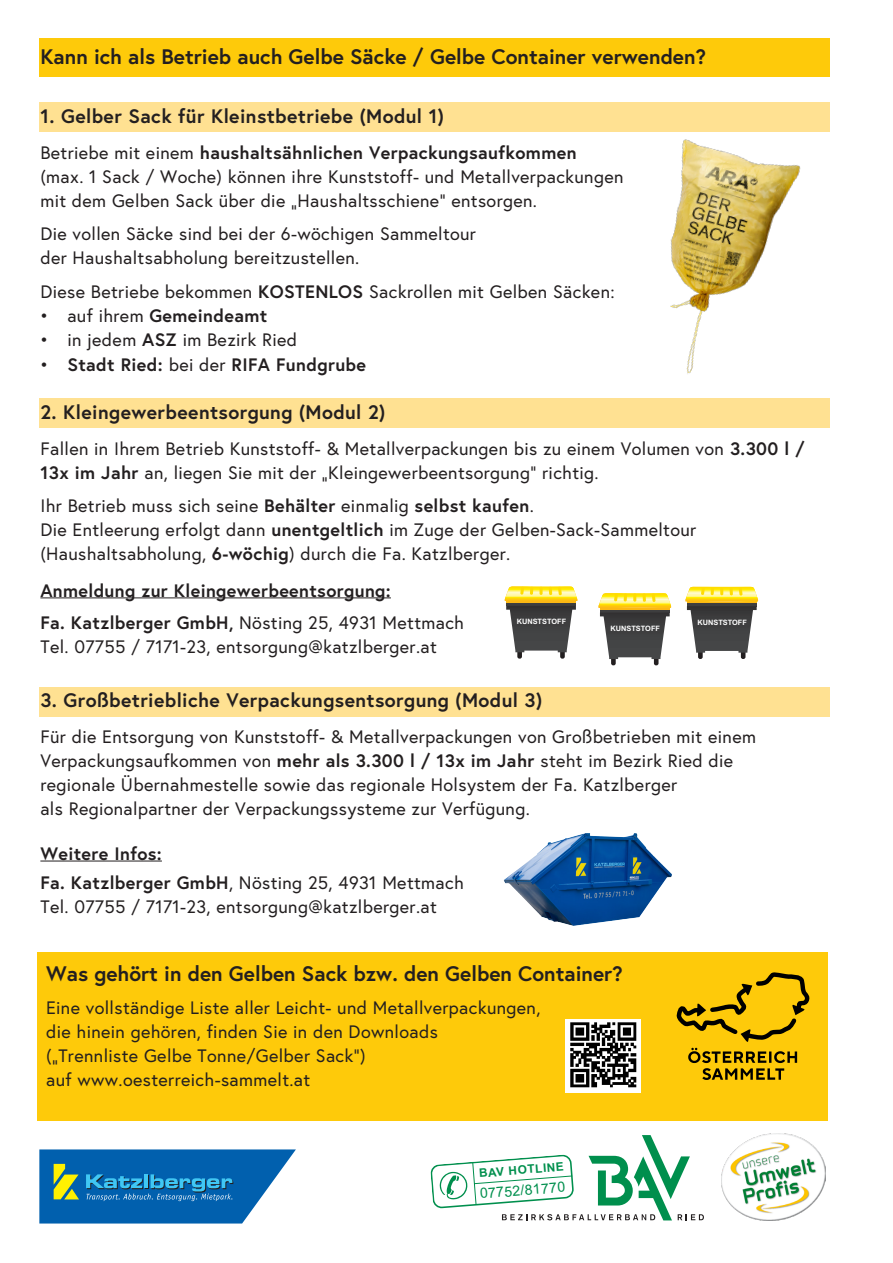
<style>
.page{position:relative;width:893px;height:1263px;background:#fff}
.page>*{position:absolute;margin:0;border:0;box-sizing:border-box;transform-origin:0 0}
.t1{font:700 21px "Europa";color:#231f20}
.t2{font:700 19.5px "Europa";letter-spacing:.02em;color:#231f20}
.t3{font:18px/24px "Europa";letter-spacing:.02em;color:#231f20}
.t4{font:700 18px "Europa";letter-spacing:.02em;color:#231f20}
.t5{font:14.1px "Arial";color:#008f4d}
.t6{font:700 11.85px "Arial";color:#008f4d}
.t7{font:700 7.35px "Arial";color:#fff}
.s1{font-weight:700}
.s2{font-weight:400}
</style>
<div class="page">
<div style="left:39px;top:687px;width:791px;height:29px;background:#ffe192"></div>
<div style="left:39px;top:398px;width:791px;height:30px;background:#ffe192"></div>
<div style="left:39px;top:102px;width:791px;height:30px;background:#ffe192"></div>
<div style="left:39px;top:38px;width:791px;height:39px;background:#feca0a"></div>
<div style="left:37px;top:952px;width:791px;height:169px;background:#feca0a"></div>
<hr style="left:40px;top:597px;width:351px;height:1px;background:#231f20">
<hr style="left:40px;top:861px;width:122px;height:1px;background:#231f20">
<div style="left:611px;top:654px;width:5px;height:11px;background:#231f20;border-radius:2px"></div>
<hr style="left:654px;top:654px;width:4px;height:11px;background:#231f20;border-radius:2px">
<svg style="left:599px;top:593px;width:72px;height:66px;background:#8d855e"></svg>
<div style="left:517px;top:647px;width:5px;height:12px;background:#231f20;border-radius:2px"></div>
<div style="left:560px;top:647px;width:5px;height:12px;background:#231f20;border-radius:2px"></div>
<svg style="left:505px;top:586px;width:72px;height:66px;background:#8c855e"></svg>
<div style="left:698px;top:648px;width:5px;height:11px;background:#231f20;border-radius:2px"></div>
<hr style="left:741px;top:648px;width:4px;height:11px;background:#231f20;border-radius:2px">
<svg style="left:685px;top:587px;width:73px;height:66px"></svg>
<img style="left:616px;top:833px;width:20px;height:4px">
<img style="left:721px;top:1133px;width:105px;height:87px">
<svg style="left:430px;top:1135px;width:274px;height:85px"></svg>
<img style="left:686px;top:327px;width:12px;height:47px">
<img style="left:670px;top:139px;width:131px;height:188px">
<img style="left:566px;top:1019px;width:74px;height:74px">
<svg style="left:676px;top:972px;width:134px;height:108px"></svg>
<svg style="left:39px;top:1149px;width:257px;height:74px;background:#2b7bb4"></svg>
<p class="t1" style="left:40px;top:43px;width:667px">Kann ich als Betrieb auch Gelbe Säcke / Gelbe Container verwenden?</p>
<p class="t2" style="left:40px;top:104px;width:405px">1. Gelber Sack für Kleinstbetriebe (Modul 1)</p>
<p class="t3" style="left:40px;top:141px;width:585px">Betriebe mit einem <span class="s1">haushaltsähnlichen Verpackungsaufkommen </span>(max. 1 Sack / Woche) können ihre Kunststoff- und Metallverpackungen mit dem Gelben Sack über die „Haushaltsschiene“ entsorgen.</p>
<p class="t3" style="left:40px;top:222px;width:437px">Die vollen Säcke sind bei der 6-wöchigen Sammeltour der Haushaltsabholung bereitzustellen.</p>
<p class="t3" style="left:40px;top:279px;width:576px">Diese Betriebe bekommen <span class="s1">KOSTENLOS</span> Sackrollen mit Gelben Säcken:</p>
<p class="t4" style="left:40px;top:304px;width:228px"><span class="s2">• auf ihrem</span> Gemeindeamt</p>
<p class="t3" style="left:40px;top:327px;width:258px">• in jedem <span class="s1">ASZ</span> im Bezirk Ried</p>
<p class="t4" style="left:40px;top:353px;width:327px"><span class="s2">•</span> Stadt Ried: <span class="s2">bei der</span> RIFA Fundgrube</p>
<p class="t2" style="left:40px;top:399px;width:346px">2. Kleingewerbeentsorgung (Modul 2)</p>
<p class="t3" style="left:40px;top:436px;width:766px">Fallen in Ihrem Betrieb Kunststoff- &amp; Metallverpackungen bis zu einem Volumen von <span class="s1">3.300 l /<br>13x im Jahr</span> an, liegen Sie mit der „Kleingewerbeentsorgung“ richtig.</p>
<p class="t3" style="left:40px;top:493px;width:657px">Ihr Betrieb muss sich seine <span class="s1">Behälter</span> einmalig <span class="s1">selbst kaufen</span>.<br>Die Entleerung erfolgt dann <span class="s1">unentgeltlich</span> im Zuge der Gelben-Sack-Sammeltour (Haushaltsabholung, <span class="s1">6-wöchig</span>) durch die Fa. Katzlberger.</p>
<p class="t4" style="left:40px;top:579px;width:352px">Anmeldung zur Kleingewerbeentsorgung:</p>
<p class="t3" style="left:40px;top:610px;width:425px"><span class="s1">Fa. Katzlberger GmbH,</span> Nösting 25, 4931 Mettmach</p>
<p class="t3" style="left:40px;top:634px;width:398px">Tel. 07755 / 7171-23, entsorgung@katzlberger.at</p>
<p class="t2" style="left:40px;top:687px;width:503px">3. Großbetriebliche Verpackungsentsorgung (Modul 3)</p>
<p class="t3" style="left:40px;top:724px;width:717px">Für die Entsorgung von Kunststoff- &amp; Metallverpackungen von Großbetrieben mit einem Verpackungsaufkommen von <span class="s1">mehr als 3.300 l / 13x im Jahr</span> steht im Bezirk Ried die regionale Übernahmestelle sowie das regionale Holsystem der Fa. Katzlberger<br>als Regionalpartner der Verpackungssysteme zur Verfügung.</p>
<p class="t4" style="left:40px;top:842px;width:123px">Weitere Infos:</p>
<p class="t3" style="left:40px;top:870px;width:425px"><span class="s1">Fa. Katzlberger GmbH</span>, Nösting 25, 4931 Mettmach</p>
<p class="t3" style="left:40px;top:894px;width:398px">Tel. 07755 / 7171-23, entsorgung@katzlberger.at</p>
<p class="t7" style="left:517px;top:617px;width:51px">KUNSTSTOFF</p>
<p class="t7" style="left:697px;top:617px;width:51px">KUNSTSTOFF</p>
<p class="t7" style="left:610px;top:624px;width:51px">KUNSTSTOFF</p>
<p class="t1" style="left:46px;top:960px;width:578px">Was gehört in den Gelben Sack bzw. den Gelben Container?</p>
<p class="t3" style="left:46px;top:996px;width:496px">Eine vollständige Liste aller Leicht- und Metallverpackungen, die hinein gehören, finden Sie in den Downloads<br>(„Trennliste Gelbe Tonne/Gelber Sack“)<br>auf www.oesterreich-sammelt.at</p>
<p class="t6" style="left:478px;top:1165px;width:87px;rotate:-4deg">BAV HOTLINE</p>
<p class="t5" style="left:479px;top:1185px;width:87px;rotate:-5deg">07752/81770</p>
</div>
